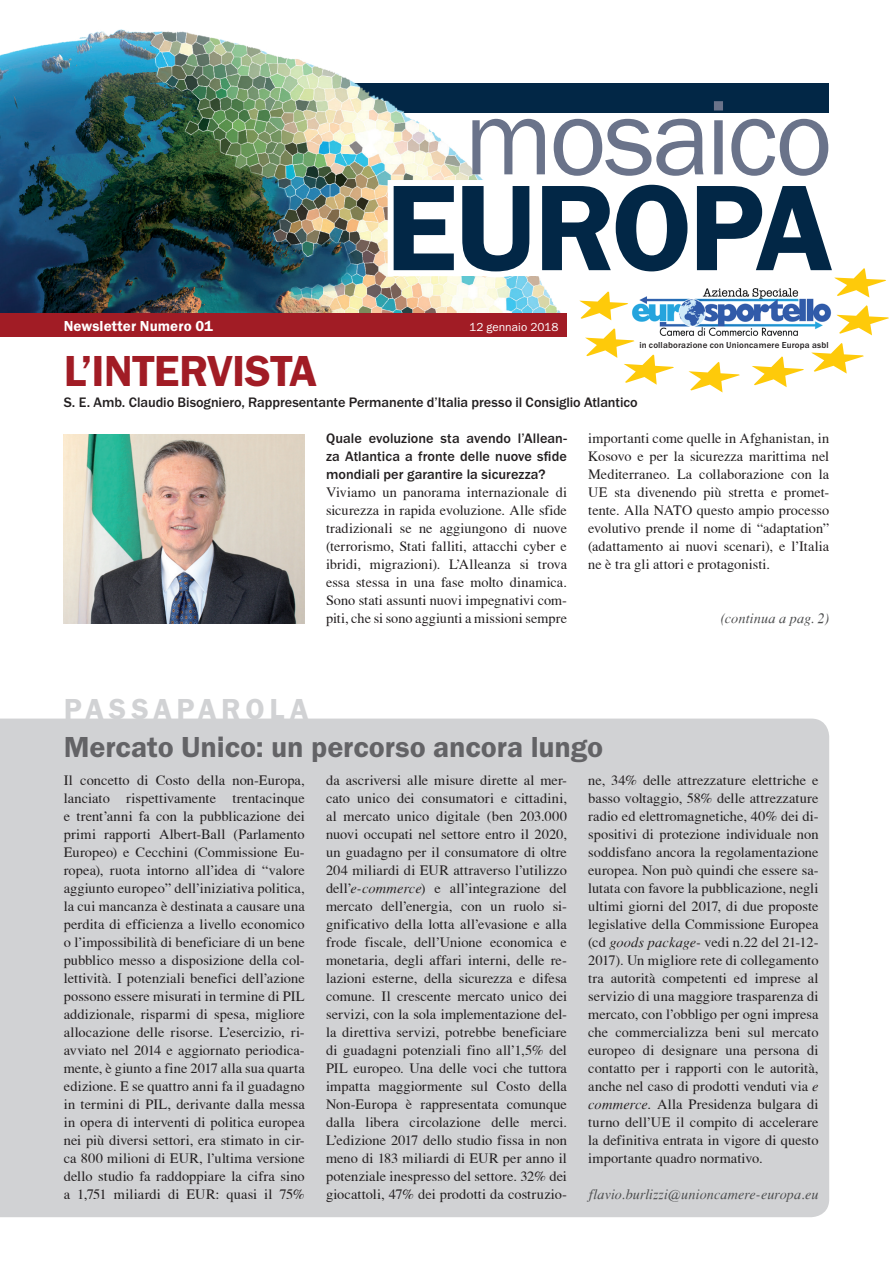
<style>
.page{position:relative;width:893px;height:1263px;background:#fff}
.page>*{position:absolute;margin:0;border:0;box-sizing:border-box;transform-origin:0 0}
.t1{font:600 126.15px "Franklin Gothic Itc T";letter-spacing:-.025em;color:#022746}
.t2{font:109.65px "Franklin Gothic Itc T";letter-spacing:-.03em;color:#6a738a}
.t3{font:600 45px "Franklin Gothic Itc T";letter-spacing:-.015em;color:#a11c25}
.t4{font:600 30px "Franklin Gothic Itc T";letter-spacing:-.005em;color:#636366}
.t5{font:600 30px "Franklin Gothic Itc T";letter-spacing:.16em;color:#d1d2d4}
.t6{font:600 15px "Franklin Gothic Itc T";letter-spacing:.005em;color:#fff}
.t7{font:14.25px/18px "T Acc LAD";letter-spacing:.005em;color:#231f20;text-align:justify}
.t8{font:500 14.25px/18px "Franklin Gothic Itc T";color:#231f20;text-align:justify}
.t9{font:14.25px "T Acc LAD Italic";letter-spacing:.005em;color:#4b4c4d}
.t10{font:12px "Franklin Gothic Itc T";letter-spacing:.005em;color:#fff}
.t11{font:500 9px "Franklin Gothic Itc T";letter-spacing:.02em;color:#231f20}
.s1{font-family:"T Acc LAD Italic"}
</style>
<div class="page">
<div style="left:64px;top:83px;width:765px;height:29px;background:#022746"></div>
<img style="left:0;top:30px;width:561px;height:283px">
<div style="left:0;top:313px;width:567px;height:23px;background:#a11c25"></div>
<svg style="left:382px;top:166px;width:507px;height:226px"></svg>
<div style="left:0;top:718px;width:829px;height:499px;background:#d1d2d4"></div>
<img style="left:64px;top:434px;width:241px;height:189px">
<h2 class="t2" style="left:464px;top:74px;width:370px">mosaico</h2>
<h1 class="t1" style="left:385px;top:155px;width:449px">EUROPA</h1>
<p class="t6" style="left:64px;top:317px;width:151px">Newsletter Numero 01</p>
<p class="t10" style="left:469px;top:319px;width:91px">12 gennaio 2018</p>
<p class="t11" style="left:639px;top:340px;width:191px">in collaborazione con Unioncamere Europa asbl</p>
<h3 class="t3" style="left:64px;top:344px;width:255px">L’INTERVISTA</h3>
<p class="t8" style="left:64px;top:393px;width:575px">S. E. Amb. Claudio Bisogniero, Rappresentante Permanente d’Italia presso il Consiglio Atlantico</p>
<p class="t8" style="left:326px;top:429px;width:242px">Quale evoluzione sta avendo l’Allean&shy;za Atlantica a fronte delle nuove sfide mondiali per garantire la sicurezza?</p>
<p class="t7" style="left:326px;top:483px;width:242px">Viviamo un panorama internazionale di sicurezza in rapida evoluzione. Alle sfide tradizionali se ne aggiungono di nuove (terrorismo, Stati falliti, attacchi cyber e ibridi, migrazioni). L’Alleanza si trova essa stessa in una fase molto dinamica.<br>Sono stati assunti nuovi impegnativi com&shy;piti, che si sono aggiunti a missioni sempre</p>
<p class="t7" style="left:588px;top:429px;width:242px">importanti come quelle in Afghanistan, in Kosovo e per la sicurezza marittima nel Mediterraneo. La collaborazione con la UE sta divenendo più stretta e promet&shy;tente. Alla NATO questo ampio processo evolutivo prende il nome di “adaptation” (adattamento ai nuovi scenari), e l’Italia ne è tra gli attori e protagonisti.</p>
<p class="t9" style="left:721px;top:610px;width:110px">(continua a pag. 2)</p>
<h3 class="t5" style="left:64px;top:691px;width:246px">PASSAPAROLA</h3>
<h3 class="t4" style="left:64px;top:729px;width:541px">Mercato Unico: un percorso ancora lungo</h3>
<p class="t7" style="left:64px;top:771px;width:242px">Il concetto di Costo della non-Europa, lanciato rispettivamente trentacinque e trent’anni fa con la pubblicazione dei primi rapporti Albert-Ball (Parlamento Europeo) e Cecchini (Commissione Eu&shy;ropea), ruota intorno all’idea di “valore aggiunto europeo” dell’iniziativa politica, la cui mancanza è destinata a causare una perdita di efficienza a livello economico o l’impossibilità di beneficiare di un bene pubblico messo a disposizione della col&shy;lettività. I potenziali benefici dell’azione possono essere misurati in termine di PIL addizionale, risparmi di spesa, migliore allocazione delle risorse. L’esercizio, ri&shy;avviato nel 2014 e aggiornato periodica&shy;mente, è giunto a fine 2017 alla sua quarta edizione. E se quattro anni fa il guadagno in termini di PIL, derivante dalla messa in opera di interventi di politica europea nei più diversi settori, era stimato in cir&shy;ca 800 milioni di EUR, l’ultima versione dello studio fa raddoppiare la cifra sino a 1,751 miliardi di EUR: quasi il 75%</p>
<p class="t7" style="left:326px;top:771px;width:242px">da ascriversi alle misure dirette al mer&shy;cato unico dei consumatori e cittadini, al mercato unico digitale (ben 203.000 nuovi occupati nel settore entro il 2020, un guadagno per il consumatore di oltre 204 miliardi di EUR attraverso l’utilizzo dell’<span class="s1">e-commerce</span>) e all’integrazione del mercato dell’energia, con un ruolo si&shy;gnificativo della lotta all’evasione e alla frode fiscale, dell’Unione economica e monetaria, degli affari interni, delle re&shy;lazioni esterne, della sicurezza e difesa comune. Il crescente mercato unico dei servizi, con la sola implementazione del&shy;la direttiva servizi, potrebbe beneficiare di guadagni potenziali fino all’1,5% del PIL europeo. Una delle voci che tuttora impatta maggiormente sul Costo della Non-Europa è rappresentata comunque dalla libera circolazione delle merci.<br>L’edizione 2017 dello studio fissa in non meno di 183 miliardi di EUR per anno il potenziale inespresso del settore. 32% dei giocattoli, 47% dei prodotti da costruzio-</p>
<p class="t7" style="left:588px;top:771px;width:232px">ne, 34% delle attrezzature elettriche e basso voltaggio, 58% delle attrezzature radio ed elettromagnetiche, 40% dei di&shy;spositivi di protezione individuale non soddisfano ancora la regolamentazione europea. Non può quindi che essere sa&shy;lutata con favore la pubblicazione, negli ultimi giorni del 2017, di due proposte legislative della Commissione Europea (cd <span class="s1">goods package-</span> vedi n.22 del 21-12- 2017). Un migliore rete di collegamento tra autorità competenti ed imprese al servizio di una maggiore trasparenza di mercato, con l’obbligo per ogni impresa che commercializza beni sul mercato europeo di designare una persona di contatto per i rapporti con le autorità, anche nel caso di prodotti venduti via <span class="s1">e commerce</span>. Alla Presidenza bulgara di turno dell’UE il compito di accelerare la definitiva entrata in vigore di questo importante quadro normativo.</p>
<p class="t9" style="left:589px;top:1186px;width:231px">flavio.burlizzi@unioncamere-europa.eu</p>
</div>
